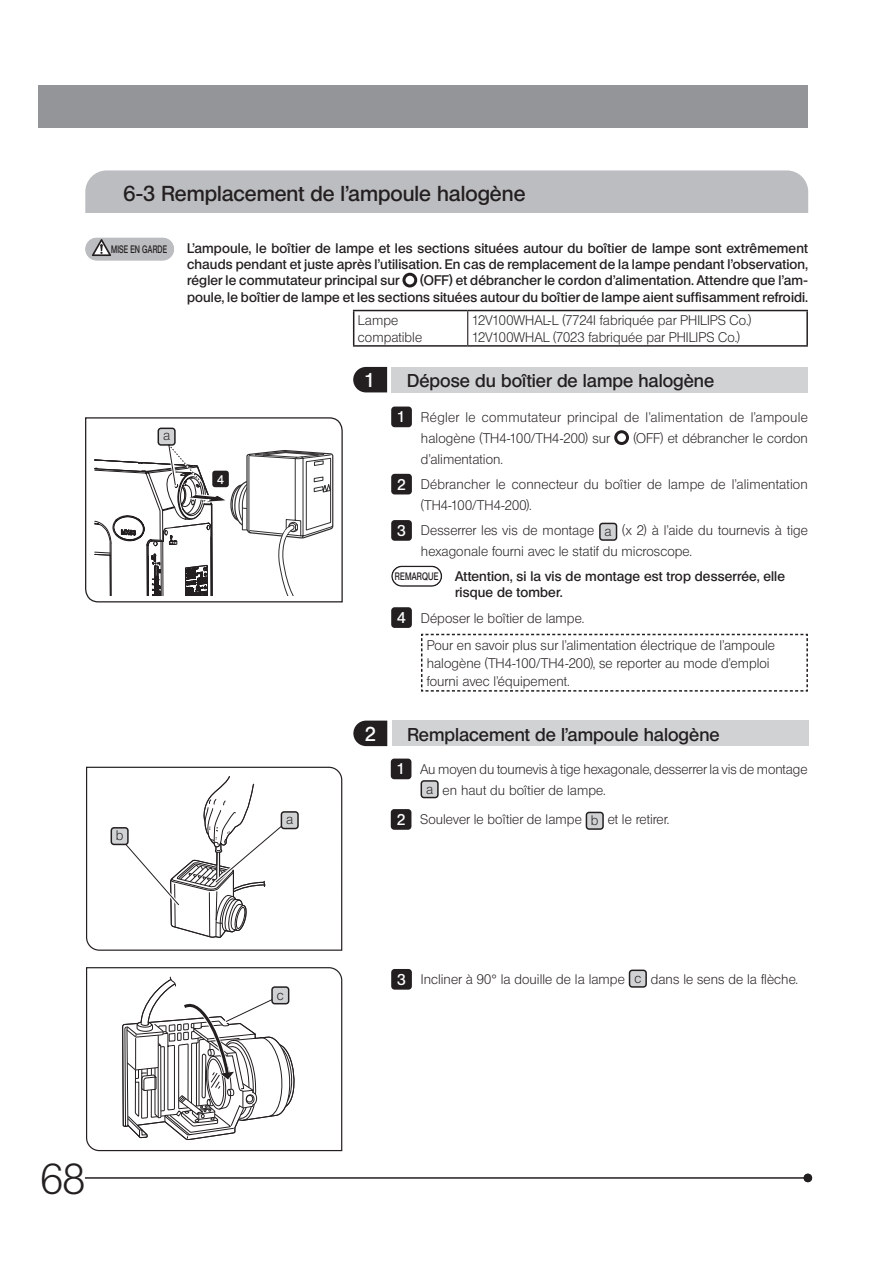
<style>
.page{position:relative;width:893px;height:1263px;background:#fff}
.page>*{position:absolute;margin:0;border:0;box-sizing:border-box;transform-origin:0 0}
.t1{font:42px "Olympus Leicht Normal";color:#231f20}
.t2{font:21px "Olympus Leicht Halbfett";color:#231f20}
.t3{font:19.5px "Olympus Leicht Halbfett";color:#fff}
.t4{font:18px "Olympus Leicht Halbfett";color:#231f20}
.t5{font:15.15px "Olympus Leicht Halbfett";color:#fff}
.t6{font:13.5px/21px "Olympus Leicht Normal";letter-spacing:.005em;color:#231f20}
.t7{font:13.5px/16.2px "Olympus Leicht Halbfett";letter-spacing:.01em;color:#231f20}
.t8{font:12.15px "Olympus Leicht Halbfett";color:#fff}
.t9{font:10.5px "Olympus Leicht Halbfett";letter-spacing:.025em;color:#231f20;scale:.7 1}
.t10{font:10.5px "Olympus Leicht Halbfett";letter-spacing:.025em;color:#231f20;scale:.75 1}
.s1{font-family:"Olympus Leicht Halbfett";font-size:15.15px;color:#fff}
</style>
<div class="page">
<div style="left:804px;top:1174px;width:8px;height:8px;background:#231f20;border-radius:50%"></div>
<hr style="left:85px;top:1177px;width:723px;height:1px;background:#231f20">
<div style="left:38px;top:85px;width:770px;height:43px;background:#939598"></div>
<div style="left:85px;top:170px;width:723px;height:43px;background:#bcbdc0"></div>
<div style="left:391px;top:367px;width:417px;height:25px;background:#d1d2d4"></div>
<svg style="left:353px;top:367px;width:34px;height:25px"></svg>
<div style="left:421px;top:781px;width:17px;height:16px;background:#d1d2d4;border-radius:3px"></div>
<div style="left:421px;top:780px;width:18px;height:18px;border:2px solid #231f20;border-radius:3px"></div>
<div style="left:586px;top:812px;width:17px;height:17px;background:#d1d2d4;border-radius:3px"></div>
<div style="left:586px;top:812px;width:18px;height:18px;border:2px solid #231f20;border-radius:3px"></div>
<div style="left:391px;top:758px;width:20px;height:21px;background:#231f20;border-radius:3px"></div>
<div style="left:391px;top:809px;width:20px;height:21px;background:#231f20;border-radius:3px"></div>
<div style="left:614px;top:430px;width:15px;height:15px;border:3px solid #231f20;border-radius:50%"></div>
<div style="left:600px;top:523px;width:16px;height:17px;background:#d1d2d4;border-radius:3px"></div>
<div style="left:599px;top:523px;width:18px;height:18px;border:2px solid #231f20;border-radius:3px"></div>
<svg style="left:421px;top:633px;width:387px;height:59px"></svg>
<div style="left:391px;top:407px;width:21px;height:20px;background:#231f20;border-radius:3px"></div>
<div style="left:391px;top:474px;width:21px;height:20px;background:#231f20;border-radius:3px"></div>
<div style="left:391px;top:520px;width:21px;height:21px;background:#231f20;border-radius:3px"></div>
<div style="left:391px;top:565px;width:51px;height:22px;border:2px solid #231f20;border-radius:10px"></div>
<div style="left:391px;top:607px;width:21px;height:21px;background:#231f20;border-radius:3px"></div>
<div style="left:392px;top:720px;width:416px;height:26px;background:#d1d2d4"></div>
<svg style="left:353px;top:721px;width:34px;height:25px"></svg>
<div style="left:402px;top:273px;width:15px;height:14px;border:3px solid #231f20;border-radius:50%"></div>
<div style="left:85px;top:237px;width:89px;height:24px;background:#bcbdc0;border-radius:12px"></div>
<svg style="left:92px;top:239px;width:19px;height:17px"></svg>
<svg style="left:86px;top:967px;width:257px;height:185px"></svg>
<svg style="left:122px;top:967px;width:178px;height:185px"></svg>
<div style="left:272px;top:987px;width:17px;height:17px;background:#d1d2d4;border-radius:3px"></div>
<div style="left:271px;top:986px;width:18px;height:18px;border:2px solid #231f20;border-radius:3px"></div>
<hr style="left:353px;top:311px;width:1px;height:34px;background:#231f20">
<hr style="left:353px;top:310px;width:115px;height:1px;background:#231f20">
<hr style="left:353px;top:345px;width:115px;height:2px;background:#231f20">
<hr style="left:467px;top:311px;width:1px;height:34px;background:#231f20">
<hr style="left:468px;top:310px;width:340px;height:1px;background:#231f20">
<hr style="left:806px;top:311px;width:2px;height:34px;background:#231f20">
<hr style="left:468px;top:345px;width:340px;height:2px;background:#231f20">
<svg style="left:86px;top:766px;width:257px;height:185px"></svg>
<div style="left:281px;top:812px;width:17px;height:16px;background:#d1d2d4;border-radius:3px"></div>
<div style="left:281px;top:811px;width:18px;height:18px;border:2px solid #231f20;border-radius:3px"></div>
<svg style="left:118px;top:774px;width:172px;height:177px"></svg>
<div style="left:111px;top:828px;width:17px;height:16px;background:#d1d2d4;border-radius:3px"></div>
<div style="left:111px;top:827px;width:18px;height:18px;border:2px solid #231f20;border-radius:3px"></div>
<svg style="left:85px;top:417px;width:258px;height:186px"></svg>
<div style="left:167px;top:442px;width:10px;height:45px;background:#fff"></div>
<div style="left:158px;top:428px;width:17px;height:17px;background:#d1d2d4;border-radius:3px"></div>
<div style="left:158px;top:428px;width:18px;height:18px;border:2px solid #231f20;border-radius:3px"></div>
<svg style="left:93px;top:443px;width:241px;height:152px"></svg>
<div style="left:212px;top:471px;width:17px;height:16px;background:#231f20;border-radius:3px"></div>
<div style="left:629px;top:970px;width:17px;height:17px;background:#d1d2d4;border-radius:3px"></div>
<div style="left:629px;top:969px;width:18px;height:19px;border:2px solid #231f20;border-radius:3px"></div>
<div style="left:391px;top:969px;width:21px;height:21px;background:#231f20;border-radius:3px"></div>
<h2 class="t2" style="left:124px;top:181px;width:403px">6-3 Remplacement de l'ampoule halogène</h2>
<p class="t9" style="left:111px;top:243px;width:82px">MISE EN GARDE</p>
<p class="t6" style="left:163px;top:425px;width:9px">a</p>
<p class="t6" style="left:116px;top:825px;width:9px">b</p>
<p class="t7" style="left:187px;top:240px;width:622px;text-align:justify">L'ampoule, le boîtier de lampe et les sections situées autour du boîtier de lampe sont extrêmement chauds pendant et juste après l'utilisation. En cas de remplacement de la lampe pendant l'observation, régler le commutateur principal sur</p>
<p class="t7" style="left:187px;top:272px;width:622px;text-align:right">(OFF) et débrancher le cordon d’alimentation. Attendre que l'am-<br>poule, le boîtier de lampe et les sections situées autour du boîtier de lampe aient suffisamment refroidi.</p>
<p class="t6" style="left:358px;top:312px;width:66px;line-height:16.5px">Lampe compatible</p>
<p class="t6" style="left:472px;top:312px;width:281px;line-height:16.5px">12V100WHAL-L (7724I fabriquée par PHILIPS Co.)<br>12V100WHAL (7023 fabriquée par PHILIPS Co.)</p>
<p class="t8" style="left:217px;top:472px;width:8px">4</p>
<p class="t6" style="left:286px;top:808px;width:9px">a</p>
<h3 class="t3" style="left:365px;top:368px;width:13px">1</h3>
<h3 class="t4" style="left:407px;top:370px;width:309px">Dépose du boîtier de lampe halogène</h3>
<p class="t5" style="left:397px;top:408px;width:10px">1</p>
<p class="t6" style="left:421px;top:407px;width:388px">Régler le commutateur principal de l'alimentation de l'ampoule halogène (TH4-100/TH4-200) sur</p>
<p class="t6" style="left:633px;top:428px;width:176px">(OFF) et débrancher le cordon</p>
<p class="t6" style="left:421px;top:446px;width:388px;line-height:25.2px">d’alimentation.<br>Débrancher le connecteur du boîtier de lampe de l'alimentation</p>
<p class="t6" style="left:421px;top:493px;width:388px;line-height:25.2px">(TH4-100/TH4-200).<br>Desserrer les vis de montage a (x 2) à l'aide du tournevis à tige</p>
<p class="t6" style="left:421px;top:541px;width:272px">hexagonale fourni avec le statif du microscope.</p>
<p class="t7" style="left:455px;top:568px;width:331px">Attention, si la vis de montage est trop desserrée, elle risque de tomber.</p>
<p class="t6" style="left:427px;top:604px;width:350px;line-height:27.3px;text-indent:-6px">Déposer le boîtier de lampe.<br>Pour en savoir plus sur l'alimentation électrique de l'ampoule</p>
<p class="t6" style="left:427px;top:654px;width:344px;line-height:18px">halogène (TH4-100/TH4-200), se reporter au mode d'emploi fourni avec l'équipement.</p>
<p class="t5" style="left:397px;top:475px;width:10px">2</p>
<p class="t5" style="left:397px;top:522px;width:10px">3</p>
<p class="t10" style="left:395px;top:570px;width:60px">REMARQUE</p>
<p class="t5" style="left:397px;top:609px;width:10px">4</p>
<h3 class="t3" style="left:365px;top:722px;width:13px">2</h3>
<h3 class="t4" style="left:407px;top:723px;width:314px">Remplacement de l'ampoule halogène</h3>
<p class="t5" style="left:397px;top:760px;width:10px">1</p>
<p class="t5" style="left:397px;top:811px;width:10px">2</p>
<p class="t6" style="left:426px;top:759px;width:383px;text-indent:-5px">Au moyen du tournevis à tige hexagonale, desserrer la vis de montage a en haut du boîtier de lampe.</p>
<p class="t6" style="left:421px;top:809px;width:250px">Soulever le boîtier de lampe b et le retirer.</p>
<p class="t6" style="left:277px;top:984px;width:8px">c</p>
<p class="t6" style="left:397px;top:969px;width:402px"><span class="s1">3</span> Incliner à 90° la douille de la lampe c dans le sens de la flèche.</p>
<h1 class="t1" style="left:41px;top:1154px;width:46px">68</h1>
</div>
